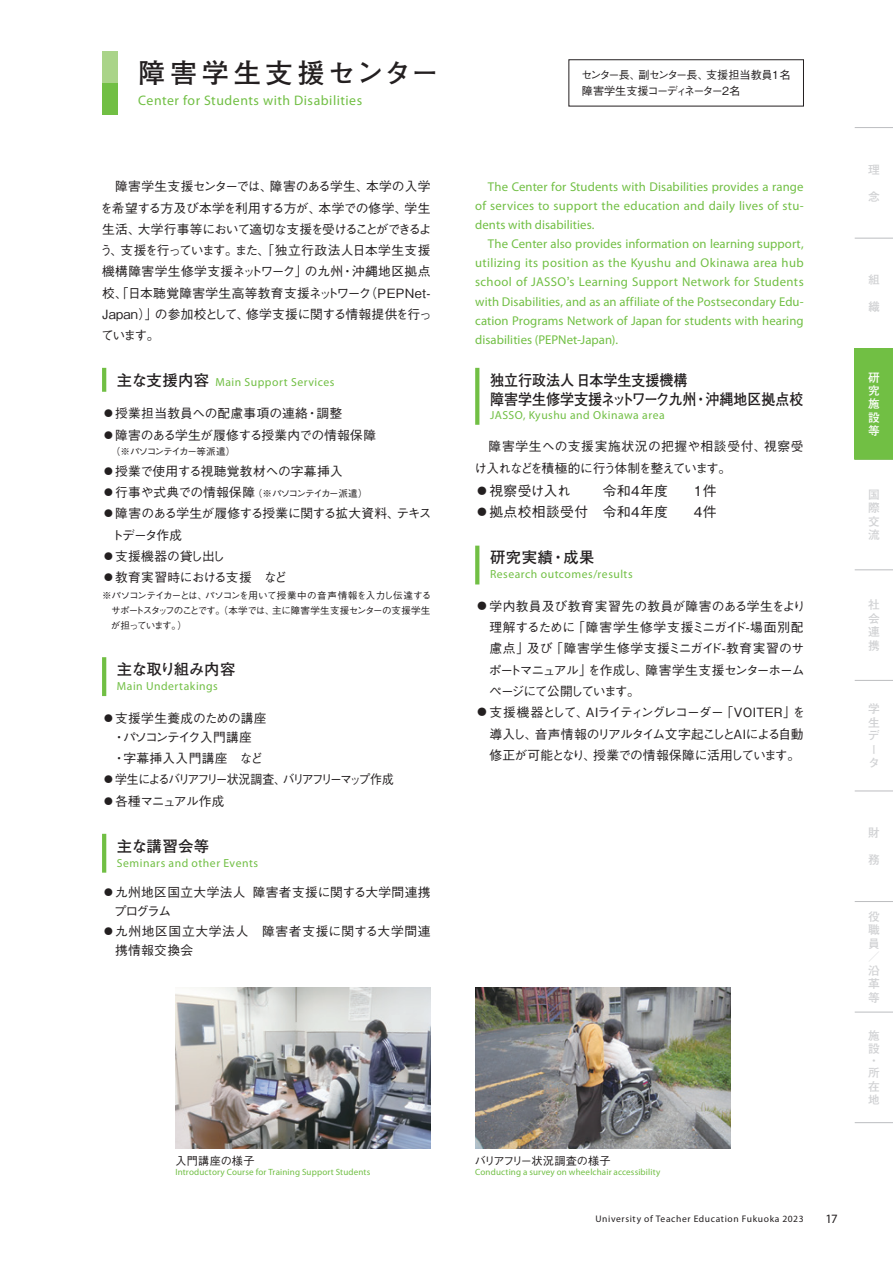
<style>
.page{position:relative;width:893px;height:1263px;background:#fff}
.page>*{position:absolute;margin:0;border:0;box-sizing:border-box;transform-origin:0 0}
.t1{font:700 27.15px "Futo Go B101 Pro";letter-spacing:.175em;color:#231f20}
.t2{font:700 15.45px/19.2px "Futo Go B101 Pro";color:#231f20;scale:.91 1}
.t3{font:700 15.45px "Futo Go B101 Pro";color:#231f20}
.t4{font:700 15.45px "Futo Go B101 Pro";letter-spacing:-.04em;color:#231f20}
.t5{font:13.8px "Myriad Pro";letter-spacing:.04em;color:#71bf44}
.t6{font:500 13.8px "Gothic BBB Pro";letter-spacing:.025em;color:#231f20}
.t7{font:12.75px/19.2px "Myriad Pro";letter-spacing:.01em;color:#71bf44;text-align:justify}
.t8{font:500 12.75px/21.3px "Gothic BBB Pro";letter-spacing:-.005em;color:#231f20}
.t9{font:500 12.75px/21.3px "Gothic BBB Pro";letter-spacing:.025em;color:#231f20}
.t10{font:500 12.75px/21.3px "Gothic BBB Pro";letter-spacing:-.085em;color:#231f20}
.t11{font:500 12.75px "Gothic BBB Pro";letter-spacing:.05em;color:#231f20}
.t12{font:500 12.75px "Gothic BBB Pro";letter-spacing:-.07em;color:#231f20}
.t13{font:500 12.75px "Gothic BBB Pro";letter-spacing:-.075em;color:#231f20}
.t14{font:500 12.75px "Gothic BBB Pro";letter-spacing:-.04em;color:#231f20}
.t15{font:500 12.75px "Gothic BBB Pro";letter-spacing:.02em;color:#231f20}
.t16{font:500 12.75px "Gothic BBB Pro";letter-spacing:.06em;color:#231f20}
.t17{font:500 12.75px "Gothic BBB Pro";letter-spacing:-.035em;color:#231f20}
.t18{font:500 12.75px "Gothic BBB Pro";letter-spacing:-.105em;color:#231f20}
.t19{font:12.75px "Myriad Pro";color:#231f20}
.t20{font:11.7px "Myriad Pro";letter-spacing:.045em;color:#71bf44}
.t21{font:700 11.7px/13.5px "Futo Go B101 Pro";color:#d1d2d4;text-align:justify}
.t22{font:700 11.7px/13.5px "Futo Go B101 Pro";color:#fff;text-align:justify}
.t23{font:500 11.1px/16.5px "Gothic BBB Pro";letter-spacing:-.075em;color:#231f20}
.t24{font:500 11.1px "Gothic BBB Pro";letter-spacing:-.03em;color:#231f20}
.t25{font:500 11.1px "Gothic BBB Pro";letter-spacing:.025em;color:#231f20}
.t26{font:500 9.6px/14.9px "Gothic BBB Pro";letter-spacing:-.095em;color:#231f20;text-align:justify}
.t27{font:500 9.6px "Gothic BBB Pro";letter-spacing:-.12em;color:#231f20}
.t28{font:9.6px "Myriad Pro";letter-spacing:.065em;color:#231f20}
.t29{font:9px "Myriad Pro";letter-spacing:.015em;color:#71bf44}
.s1{font-family:"Helvetica Neue"}
.s2{font-family:"Futo Go B101 Pro";font-weight:700;font-size:15.45px;color:#231f20}
.s3{font-size:12.75px}
.s4{font-size:13.8px}
</style>
<div class="page">
<hr style="left:102px;top:368px;width:4px;height:24px;background:#71bf44">
<hr style="left:102px;top:657px;width:4px;height:39px;background:#71bf44">
<hr style="left:102px;top:834px;width:4px;height:39px;background:#71bf44">
<div style="left:102px;top:51px;width:16px;height:32px;background:#aad489"></div>
<div style="left:102px;top:83px;width:16px;height:32px;background:#71bf44"></div>
<img style="left:175px;top:987px;width:256px;height:161px">
<img style="left:475px;top:987px;width:255px;height:161px">
<svg style="left:475px;top:368px;width:4px;height:57px"></svg>
<svg style="left:475px;top:546px;width:4px;height:38px"></svg>
<hr style="left:855px;top:127px;width:38px;height:1px;background:#bcbdc0">
<hr style="left:855px;top:238px;width:38px;height:1px;background:#bcbdc0">
<hr style="left:855px;top:459px;width:38px;height:1px;background:#bcbdc0">
<hr style="left:855px;top:570px;width:38px;height:1px;background:#bcbdc0">
<hr style="left:855px;top:680px;width:38px;height:1px;background:#bcbdc0">
<hr style="left:855px;top:791px;width:38px;height:1px;background:#bcbdc0">
<hr style="left:855px;top:901px;width:38px;height:1px;background:#bcbdc0">
<hr style="left:855px;top:1012px;width:38px;height:1px;background:#bcbdc0">
<hr style="left:855px;top:1122px;width:38px;height:1px;background:#bcbdc0">
<div style="left:854px;top:348px;width:39px;height:111px;background:#71bf44"></div>
<h1 class="t1" style="left:138px;top:51px;width:302px">障害学生支援センター</h1>
<p class="t5" style="left:138px;top:92px;width:226px">Center for Students with Disabilities</p>
<p class="t23" style="left:581px;top:65px;width:211px">センター長、副センター長、支援担当教員1名障害学生支援コーディネーター2名</p>
<p class="t8" style="left:100px;top:174px;width:334px;text-align:justify">　障害学生支援センターでは、障害のある学生、本学の入学を希望する方及び本学を利用する方が、本学での修学、学生生活、大学行事等において適切な支援を受けることができるよう、支援を行っています。また、「独立行政法人日本学生支援機構障害学生修学支援ネットワーク」の九州・沖縄地区拠点校、「日本聴覚障害学生高等教育支援ネットワーク（PEPNet-Japan）」の参加校として、修学支援に関する情報提供を行っています。</p>
<p class="t7" style="left:475px;top:177px;width:330px;text-indent:13px">The Center for Students with Disabilities provides a range of services to support the education and daily lives of stu&shy;dents with disabilities.</p>
<p class="t7" style="left:475px;top:234px;width:330px;text-indent:13px">The Center also provides information on learning support, utilizing its position as the Kyushu and Okinawa area hub school of JASSO<span class="s1">’</span>s Learning Support Network for Students with Disabilities, and as an affiliate of the Postsecondary Edu&shy;cation Programs Network of Japan for students with hearing disabilities (PEPNet-Japan).</p>
<p class="t20" style="left:117px;top:374px;width:219px"><span class="s2">主な支援内容</span> Main Support Services</p>
<p class="t8" style="left:102px;top:401px;width:276px">◦授業担当教員への配慮事項の連絡・調整<br>◦障害のある学生が履修する授業内での情報保障</p>
<p class="t27" style="left:111px;top:443px;width:126px">（※パソコンテイカー等派遣）</p>
<p class="t9" style="left:102px;top:459px;width:242px">◦授業で使用する視聴覚教材への字幕挿入</p>
<p class="t27" style="left:102px;top:486px;width:267px"><span class="s3">◦行事や式典での情報保障</span>（※パソコンテイカー派遣）</p>
<p class="t14" style="left:102px;top:503px;width:331px">◦障害のある学生が履修する授業に関する拡大資料、テキス</p>
<p class="t8" style="left:111px;top:523px;width:73px">トデータ作成</p>
<p class="t8" style="left:102px;top:544px;width:125px">◦支援機器の貸し出し</p>
<p class="t8" style="left:102px;top:565px;width:187px">◦教育実習時における支援　など</p>
<p class="t26" style="left:111px;top:587px;width:322px;text-indent:-9px">※パソコンテイカーとは、パソコンを用いて授業中の音声情報を入力し伝達するサポートスタッフのことです。（本学では、主に障害学生支援センターの支援学生が担っています。）</p>
<p class="t4" style="left:117px;top:657px;width:120px">主な取り組み内容</p>
<p class="t20" style="left:117px;top:679px;width:102px">Main Undertakings</p>
<p class="t8" style="left:102px;top:707px;width:166px;line-height:19.2px">◦支援学生養成のための講座　・パソコンテイク入門講座</p>
<p class="t10" style="left:102px;top:746px;width:293px">　・字幕挿入入門講座　など<br>◦ 学生によるバリアフリー状況調査、バリアフリーマップ作成◦各種マニュアル作成</p>
<p class="t3" style="left:117px;top:833px;width:94px">主な講習会等</p>
<p class="t20" style="left:117px;top:855px;width:143px">Seminars and other Events</p>
<p class="t9" style="left:102px;top:880px;width:330px">◦九州地区国立大学法人 障害者支援に関する大学間連携</p>
<p class="t8" style="left:114px;top:899px;width:59px">プログラム</p>
<p class="t11" style="left:102px;top:920px;width:330px">◦九州地区国立大学法人　障害者支援に関する大学間連</p>
<p class="t8" style="left:115px;top:938px;width:80px">携情報交換会</p>
<p class="t2" style="left:490px;top:368px;width:346px">独立行政法人日本学生支援機構<br>障害学生修学支援ネットワーク九州・沖縄地区拠点校</p>
<p class="t20" style="left:490px;top:407px;width:176px">JASSO, Kyushu and Okinawa area</p>
<p class="t9" style="left:474px;top:434px;width:331px">　障害学生への支援実施状況の把握や相談受付、視察受け入れなどを積極的に行う体制を整えています。</p>
<p class="t6" style="left:475px;top:480px;width:97px">◦視察受け入れ</p>
<p class="t6" style="left:603px;top:480px;width:67px">令和４年度</p>
<p class="t6" style="left:694px;top:480px;width:24px">1件</p>
<p class="t6" style="left:475px;top:501px;width:194px">◦拠点校相談受付 令和４年度</p>
<p class="t6" style="left:691px;top:501px;width:27px">４件</p>
<p class="t3" style="left:490px;top:545px;width:106px">研究実績・成果</p>
<p class="t20" style="left:490px;top:567px;width:144px">Research outcomes/results</p>
<p class="t15" style="left:475px;top:596px;width:332px"><span class="s4">◦</span>学内教員及び教育実習先の教員が障害のある学生をより</p>
<p class="t16" style="left:489px;top:617px;width:316px">理解するために「障害学生修学支援ミニガイド-場面別配</p>
<p class="t11" style="left:489px;top:638px;width:316px">慮点」及び「障害学生修学支援ミニガイド-教育実習のサ</p>
<p class="t10" style="left:489px;top:658px;width:317px">ポートマニュアル」を作成し、障害学生支援センターホーム</p>
<p class="t18" style="left:489px;top:681px;width:152px">ページにて公開しています。</p>
<p class="t12" style="left:475px;top:702px;width:331px"><span class="s4">◦</span>支援機器として、AIライティングレコーダー「VOITER」を</p>
<p class="t13" style="left:489px;top:723px;width:316px">導入し、音声情報のリアルタイム文字起こしとAIによる自動</p>
<p class="t17" style="left:489px;top:745px;width:312px">修正が可能となり、授業での情報保障に活用しています。</p>
<p class="t25" style="left:175px;top:1152px;width:81px">入門講座の様子</p>
<p class="t29" style="left:175px;top:1167px;width:197px">Introductory Course for Training Support Students</p>
<p class="t24" style="left:475px;top:1152px;width:137px">バリアフリー状況調査の様子</p>
<p class="t29" style="left:475px;top:1167px;width:187px">Conducting a survey on wheelchair accessibility</p>
<p class="t28" style="left:595px;top:1212px;width:210px">University of Teacher Education Fukuoka 2023</p>
<p class="t19" style="left:825px;top:1210px;width:14px">17</p>
<p class="t21" style="left:868px;top:161px;width:13px">理</p>
<p class="t21" style="left:868px;top:188px;width:13px">念</p>
<p class="t21" style="left:868px;top:272px;width:13px">組</p>
<p class="t21" style="left:868px;top:299px;width:13px">織</p>
<p class="t22" style="left:868px;top:369px;width:13px">研究施設等</p>
<p class="t21" style="left:868px;top:486px;width:13px">国際交流</p>
<p class="t21" style="left:868px;top:597px;width:13px">社会連携</p>
<p class="t21" style="left:868px;top:700px;width:13px;text-align:left">学生データ</p>
<p class="t21" style="left:868px;top:824px;width:13px">財</p>
<p class="t21" style="left:868px;top:851px;width:13px">務</p>
<p class="t21" style="left:868px;top:908px;width:13px">役職員</p>
<p class="t21" style="left:868px;top:962px;width:13px">沿革等</p>
<p class="t21" style="left:868px;top:1027px;width:13px">施設</p>
<p class="t21" style="left:868px;top:1053px;width:13px;line-height:12px">・所</p>
<p class="t21" style="left:868px;top:1078px;width:13px">在地</p>
</div>
